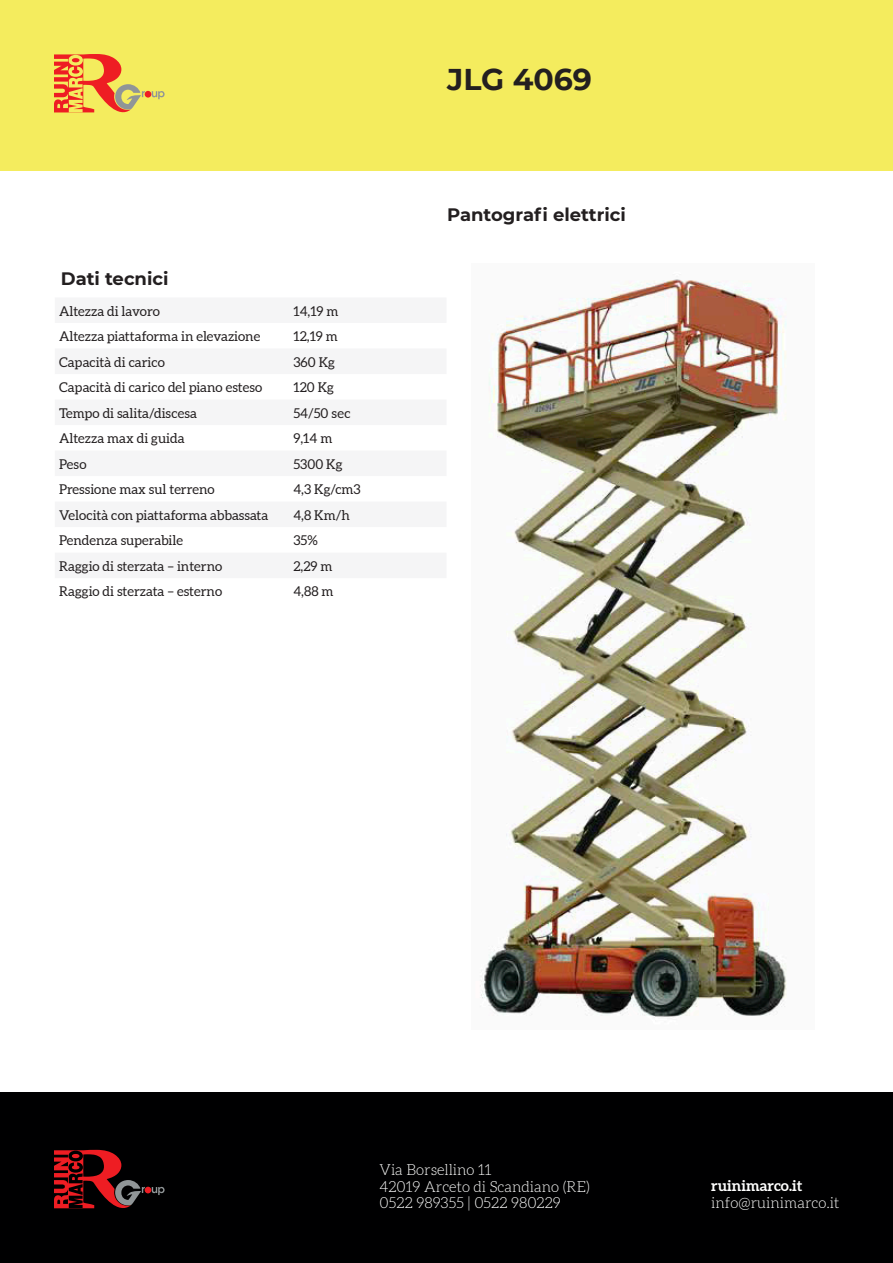
<style>
.page{position:relative;width:893px;height:1263px;background:#fff}
.page>*{position:absolute;margin:0;border:0;box-sizing:border-box;transform-origin:0 0}
.t1{font:700 30px "Montserrat";color:#231f20}
.t2{font:700 18px "Montserrat";color:#231f20}
.t3{font:300 15px/16.5px "Aleo";color:#fff}
.t4{font:700 15px "Aleo";color:#fff}
.t5{font:13.5px "Aleo";color:#231f20}
</style>
<div class="page">
<div style="left:0;top:0;width:893px;height:170px;background:#f4ec5e"></div>
<div style="left:0;top:1093px;width:893px;height:170px;background:#000001"></div>
<img style="left:480px;top:279px;width:307px;height:738px">
<svg style="left:152px;top:91px;width:13px;height:8px"></svg>
<div style="left:145px;top:91px;width:6px;height:7px;background:#ee1d23;border-radius:50%"></div>
<svg style="left:54px;top:54px;width:91px;height:59px"></svg>
<svg style="left:54px;top:1150px;width:111px;height:59px"></svg>
<p class="t2" style="left:61px;top:266px;width:109px">Dati tecnici</p>
<p class="t5" style="left:59px;top:303px;width:102px">Altezza di lavoro</p>
<p class="t5" style="left:293px;top:303px;width:47px">14,19 m</p>
<p class="t5" style="left:59px;top:329px;width:203px">Altezza piattaforma in elevazione</p>
<p class="t5" style="left:293px;top:329px;width:46px">12,19 m</p>
<p class="t5" style="left:59px;top:354px;width:108px">Capacità di carico</p>
<p class="t5" style="left:293px;top:354px;width:43px">360 Kg</p>
<p class="t5" style="left:59px;top:380px;width:205px">Capacità di carico del piano esteso</p>
<p class="t5" style="left:293px;top:380px;width:42px">120 Kg</p>
<p class="t5" style="left:59px;top:405px;width:139px">Tempo di salita/discesa</p>
<p class="t5" style="left:293px;top:405px;width:59px">54/50 sec</p>
<p class="t5" style="left:59px;top:431px;width:127px">Altezza max di guida</p>
<p class="t5" style="left:293px;top:431px;width:40px">9,14 m</p>
<p class="t5" style="left:59px;top:456px;width:29px">Peso</p>
<p class="t5" style="left:293px;top:456px;width:51px">5300 Kg</p>
<p class="t5" style="left:59px;top:482px;width:157px">Pressione max sul terreno</p>
<p class="t5" style="left:293px;top:482px;width:69px">4,3 Kg/cm3</p>
<p class="t5" style="left:59px;top:507px;width:211px">Velocità con piattaforma abbassata</p>
<p class="t5" style="left:293px;top:507px;width:58px">4,8 Km/h</p>
<p class="t5" style="left:59px;top:533px;width:126px">Pendenza superabile</p>
<p class="t5" style="left:293px;top:533px;width:26px">35%</p>
<p class="t5" style="left:59px;top:558px;width:165px">Raggio di sterzata – interno</p>
<p class="t5" style="left:293px;top:558px;width:41px">2,29 m</p>
<p class="t5" style="left:59px;top:584px;width:165px">Raggio di sterzata – esterno</p>
<p class="t5" style="left:293px;top:584px;width:42px">4,88 m</p>
<p class="t1" style="left:447px;top:58px;width:146px">JLG 4069</p>
<p class="t2" style="left:447px;top:202px;width:180px">Pantografi elettrici</p>
<p class="t3" style="left:380px;top:1163px;width:212px">Via Borsellino 11<br>42019 Arceto di Scandiano (RE)<br>0522 989355 | 0522 980229</p>
<p class="t4" style="left:711px;top:1176px;width:93px">ruinimarco.it</p>
<p class="t3" style="left:711px;top:1195px;width:130px">info@ruinimarco.it</p>
</div>
